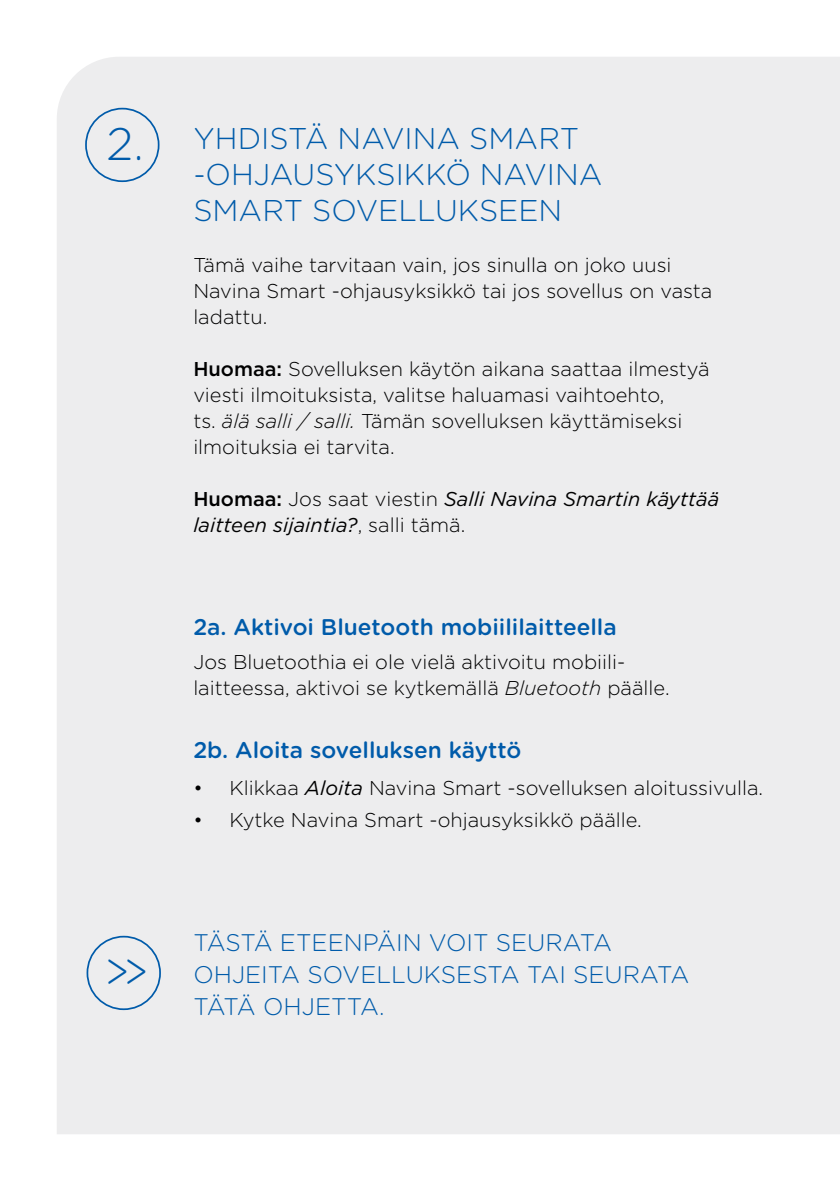
<style>
.page{position:relative;width:840px;height:1191px;background:#fff}
.page>*{position:absolute;margin:0;border:0;box-sizing:border-box;transform-origin:0 0}
.t1{font:300 49.4px "Gotham Rounded";color:#005baa;scale:.77 1}
.t2{font:300 45.6px "Gotham Rounded";color:#005baa}
.t3{font:300 30px/36px "Gotham Rounded";color:#005baa}
.t4{font:300 24px/32px "Gotham Rounded";color:#005baa}
.t5{font:500 22.6px "Gotham Rounded";color:#005baa}
.t6{font:300 20px/26px "Gotham";color:#000}
.t7{font:italic 20px/26px "Gotham";color:#000}
.s1{font-weight:500}
.s2{font-style:italic}
.s3{font-weight:500;font-style:normal}
.s4{font-weight:300;font-style:normal}
.s5{font-weight:400;font-style:italic}
</style>
<div class="page">
<div style="left:57px;top:57px;width:782px;height:1077px;background:#ededee"></div>
<div style="left:85px;top:108px;width:74px;height:74px;border:2px solid #005baa;border-radius:50%"></div>
<div style="left:86px;top:935px;width:75px;height:75px;border:2px solid #005baa;border-radius:50%"></div>
<p class="t2" style="left:106px;top:113px;width:39px">2.</p>
<p class="t1" style="left:105px;top:939px;width:57px">&gt;&gt;</p>
<p class="t3" style="left:193px;top:119px;width:410px">YHDISTÄ NAVINA SMART -OHJAUSYKSIKKÖ NAVINA</p>
<p class="t3" style="left:193px;top:191px;width:370px">SMART SOVELLUKSEEN</p>
<p class="t6" style="left:193px;top:251px;width:520px">Tämä vaihe tarvitaan vain, jos sinulla on joko uusi<br>Navina Smart -ohjausyksikkö tai jos sovellus on vasta ladattu.</p>
<p class="t6" style="left:193px;top:355px;width:517px"><span class="s1">Huomaa:</span> Sovelluksen käytön aikana saattaa ilmestyä viesti ilmoituksista, valitse haluamasi vaihtoehto,<br>ts. <span class="s2">älä salli / salli.</span> Tämän sovelluksen käyttämiseksi ilmoituksia ei tarvita.</p>
<p class="t7" style="left:193px;top:485px;width:527px"><span class="s3">Huomaa:</span> <span class="s4">Jos saat viestin</span> Salli Navina Smartin käyttää laitteen sijaintia?<span class="s4">, salli tämä.</span></p>
<p class="t5" style="left:193px;top:610px;width:424px">2a. Aktivoi Bluetooth mobiililaitteella</p>
<p class="t6" style="left:193px;top:648px;width:477px">Jos Bluetoothia ei ole vielä aktivoitu mobiili&shy;laitteessa, aktivoi se kytkemällä <span class="s2">Bluetooth</span> päälle.</p>
<p class="t5" style="left:193px;top:734px;width:329px">2b. Aloita sovelluksen käyttö</p>
<p class="t6" style="left:193px;top:774px;width:571px">• Klikkaa <span class="s5">Aloita</span> Navina Smart -sovelluksen aloitussivulla.</p>
<p class="t6" style="left:193px;top:806px;width:450px">• Kytke Navina Smart -ohjausyksikkö päälle.</p>
<p class="t4" style="left:193px;top:925px;width:497px">TÄSTÄ ETEENPÄIN VOIT SEURATA<br>OHJEITA SOVELLUKSESTA TAI SEURATA<br>TÄTÄ OHJETTA.</p>
</div>
